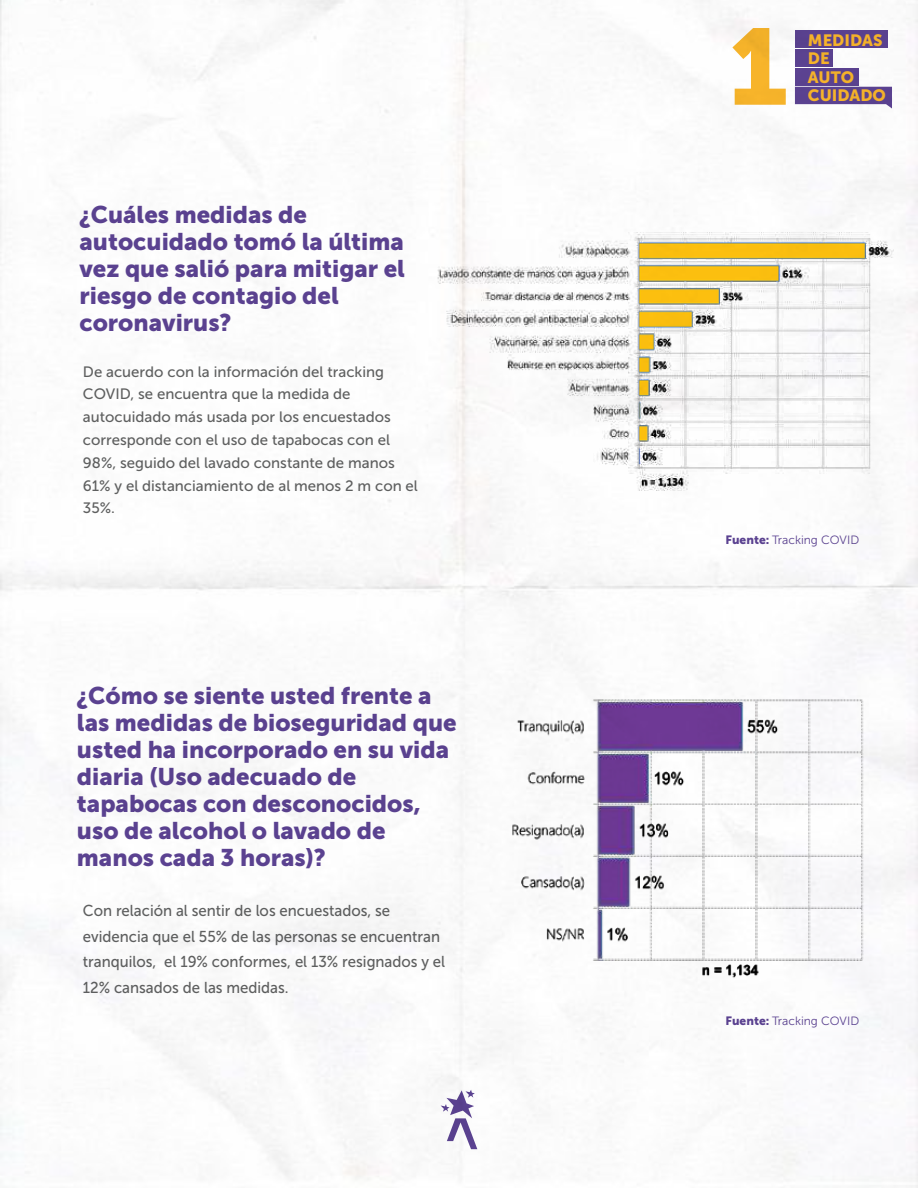
<style>
.page{position:relative;width:918px;height:1188px;background:#fff}
.page>*{position:absolute;margin:0;border:0;box-sizing:border-box;transform-origin:0 0}
.t1{font:107.25px "Museo Sans 900";color:#f8b52b}
.t2{font:24px/27px "Museo Sans 900";color:#5c4392}
.t3{font:16.35px/18.5px "Museo Sans 900";color:#f8b52b}
.t4{font:15.75px/25.8px "Museo Sans 500";color:#606161;scale:.95 1}
.t5{font:15px/22.8px "Museo Sans 500";color:#606161}
.t6{font:12px "Museo Sans 300";color:#5c4392}
.s1{font-family:"Museo Sans 900"}
</style>
<div class="page">
<img style="left:1px;top:0;width:916px;height:1188px">
<p class="t2" style="left:80px;top:201px;width:327px">¿Cuáles medidas de autocuidado tomó la última vez que salió para mitigar el riesgo de contagio del coronavirus?</p>
<p class="t5" style="left:83px;top:360px;width:337px">De acuerdo con la información del tracking COVID, se encuentra que la medida de autocuidado más usada por los encuestados corresponde con el uso de tapabocas con el 98%, seguido del lavado constante de manos 61% y el distanciamiento de al menos 2 m con el 35%.</p>
<p class="t2" style="left:77px;top:682px;width:381px">¿Cómo se siente usted frente a las medidas de bioseguridad que usted ha incorporado en su vida diaria (Uso adecuado de tapabocas con desconocidos, uso de alcohol o lavado de manos cada 3 horas)?</p>
<p class="t4" style="left:83px;top:898px;width:383px">Con relación al sentir de los encuestados, se evidencia que el 55% de las personas se encuentran tranquilos, el 19% conformes, el 13% resignados y el 12% cansados de las medidas.</p>
<h1 class="t1" style="left:729px;top:6px;width:61px">1</h1>
<p class="t3" style="left:808px;top:31px;width:79px">MEDIDAS<br>DE<br>AUTO<br>CUIDADO</p>
<p class="t6" style="left:726px;top:533px;width:135px"><span class="s1">Fuente:</span> Tracking COVID</p>
<p class="t6" style="left:726px;top:1014px;width:135px"><span class="s1">Fuente:</span> Tracking COVID</p>
</div>
